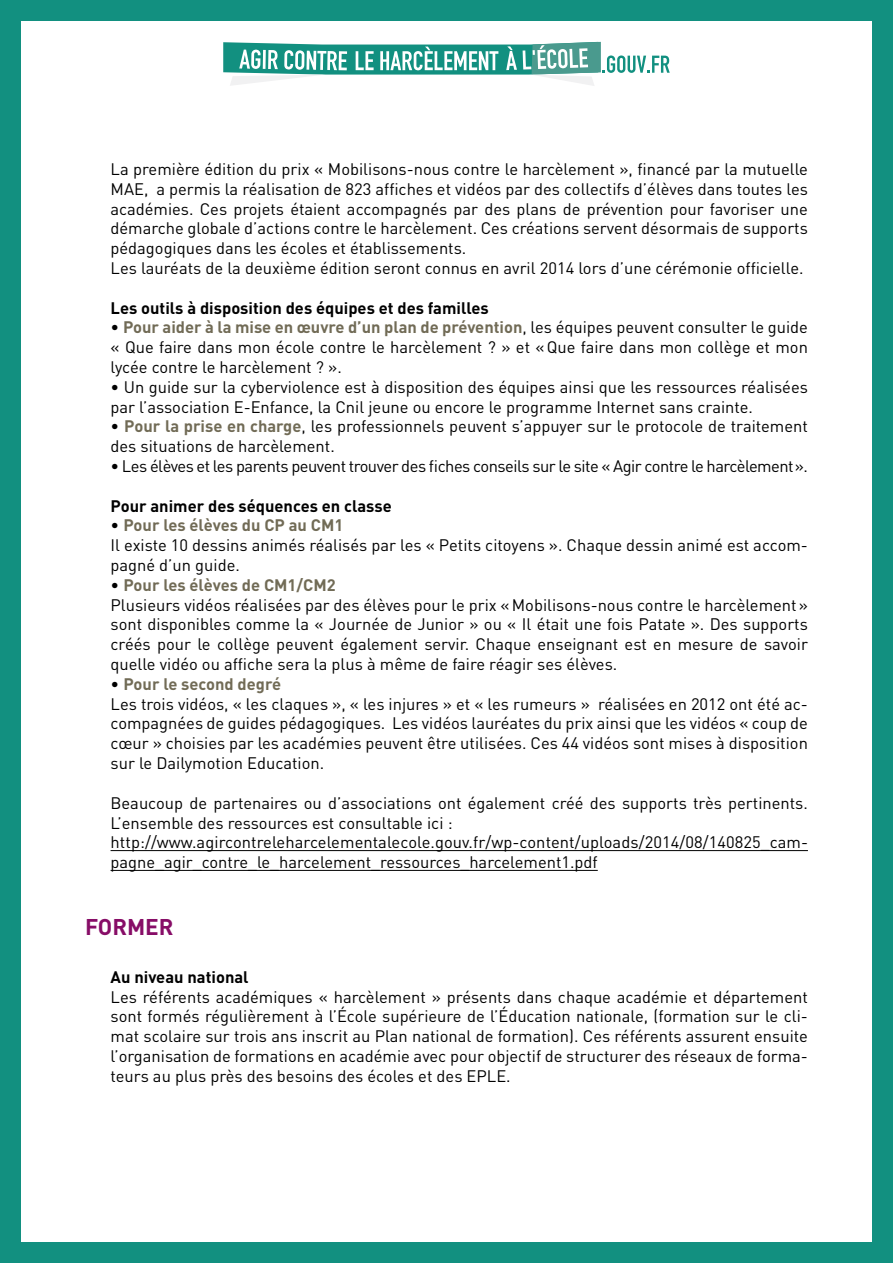
<style>
.page{position:relative;width:893px;height:1263px;background:#129080}
.page>*{position:absolute;margin:0;border:0;box-sizing:border-box;transform-origin:0 0}
.t1{font:700 22.5px "DIN";color:#870d67}
.t2{font:16.5px/19.8px "DIN";color:#000}
.t3{font:700 16.5px "DIN";color:#000}
.t4{font:16.5px "DIN";letter-spacing:-.03em;color:#000}
.s1{font-weight:700;color:#716b56}
</style>
<div class="page">
<div style="left:21px;top:21px;width:851px;height:1221px;background:#fff"></div>
<svg style="left:223px;top:42px;width:447px;height:44px"></svg>
<hr style="left:111px;top:850px;width:697px;height:1px;background:#000">
<hr style="left:111px;top:870px;width:487px;height:1px;background:#000">
<p class="t2" style="left:111px;top:159px;width:699px">La première édition du prix « Mobilisons-nous contre le harcèlement », financé par la mutuelle MAE, a permis la réalisation de 823 affiches et vidéos par des collectifs d’élèves dans toutes les académies. Ces projets étaient accompagnés par des plans de prévention pour favoriser une démarche globale d’actions contre le harcèlement. Ces créations servent désormais de supports pédagogiques dans les écoles et établissements.<br>Les lauréats de la deuxième édition seront connus en avril 2014 lors d’une cérémonie officielle.</p>
<p class="t3" style="left:111px;top:297px;width:380px">Les outils à disposition des équipes et des familles</p>
<p class="t2" style="left:111px;top:317px;width:699px;text-align:justify">• <span class="s1">Pour aider à la mise en œuvre d’un plan de prévention</span>, les équipes peuvent consulter le guide « Que faire dans mon école contre le harcèlement ? » et «Que faire dans mon collège et mon lycée contre le harcèlement ? ».</p>
<p class="t2" style="left:111px;top:377px;width:699px">• Un guide sur la cyberviolence est à disposition des équipes ainsi que les ressources réalisées par l’association E-Enfance, la Cnil jeune ou encore le programme Internet sans crainte.</p>
<p class="t2" style="left:111px;top:416px;width:699px">• <span class="s1">Pour la prise en charge</span>, les professionnels peuvent s’appuyer sur le protocole de traitement des situations de harcèlement.</p>
<p class="t4" style="left:111px;top:456px;width:699px">• Les élèves et les parents peuvent trouver des fiches conseils sur le site « Agir contre le harcèlement».</p>
<p class="t3" style="left:111px;top:495px;width:283px">Pour animer des séquences en classe</p>
<p class="t2" style="left:111px;top:515px;width:699px">• <span class="s1">Pour les élèves du CP au CM1<br></span>Il existe 10 dessins animés réalisés par les « Petits citoyens ». Chaque dessin animé est accom&shy;pagné d’un guide.</p>
<p class="t2" style="left:111px;top:575px;width:699px">• <span class="s1">Pour les élèves de CM1/CM2<br></span>Plusieurs vidéos réalisées par des élèves pour le prix «Mobilisons-nous contre le harcèlement» sont disponibles comme la « Journée de Junior » ou « Il était une fois Patate ». Des supports créés pour le collège peuvent également servir. Chaque enseignant est en mesure de savoir quelle vidéo ou affiche sera la plus à même de faire réagir ses élèves.</p>
<p class="t2" style="left:111px;top:674px;width:699px">• <span class="s1">Pour le second degré<br></span>Les trois vidéos, « les claques », « les injures » et « les rumeurs » réalisées en 2012 ont été ac&shy;compagnées de guides pédagogiques. Les vidéos lauréates du prix ainsi que les vidéos « coup de cœur » choisies par les académies peuvent être utilisées. Ces 44 vidéos sont mises à disposition sur le Dailymotion Education.</p>
<p class="t2" style="left:111px;top:792px;width:699px">Beaucoup de partenaires ou d’associations ont également créé des supports très pertinents.<br>L’ensemble des ressources est consultable ici : http://www.agircontreleharcelementalecole.gouv.fr/wp-content/uploads/2014/08/140825_cam&shy;pagne_agir_contre_le_harcelement_ressources_harcelement1.pdf</p>
<h1 class="t1" style="left:85px;top:912px;width:16px">Former</h1>
<p class="t3" style="left:111px;top:966px;width:140px">Au niveau national</p>
<p class="t2" style="left:111px;top:986px;width:699px;text-align:justify">Les référents académiques « harcèlement » présents dans chaque académie et département sont formés régulièrement à l’École supérieure de l’Éducation nationale, (formation sur le cli&shy;mat scolaire sur trois ans inscrit au Plan national de formation). Ces référents assurent ensuite l’organisation de formations en académie avec pour objectif de structurer des réseaux de forma&shy;teurs au plus près des besoins des écoles et des EPLE.</p>
</div>
